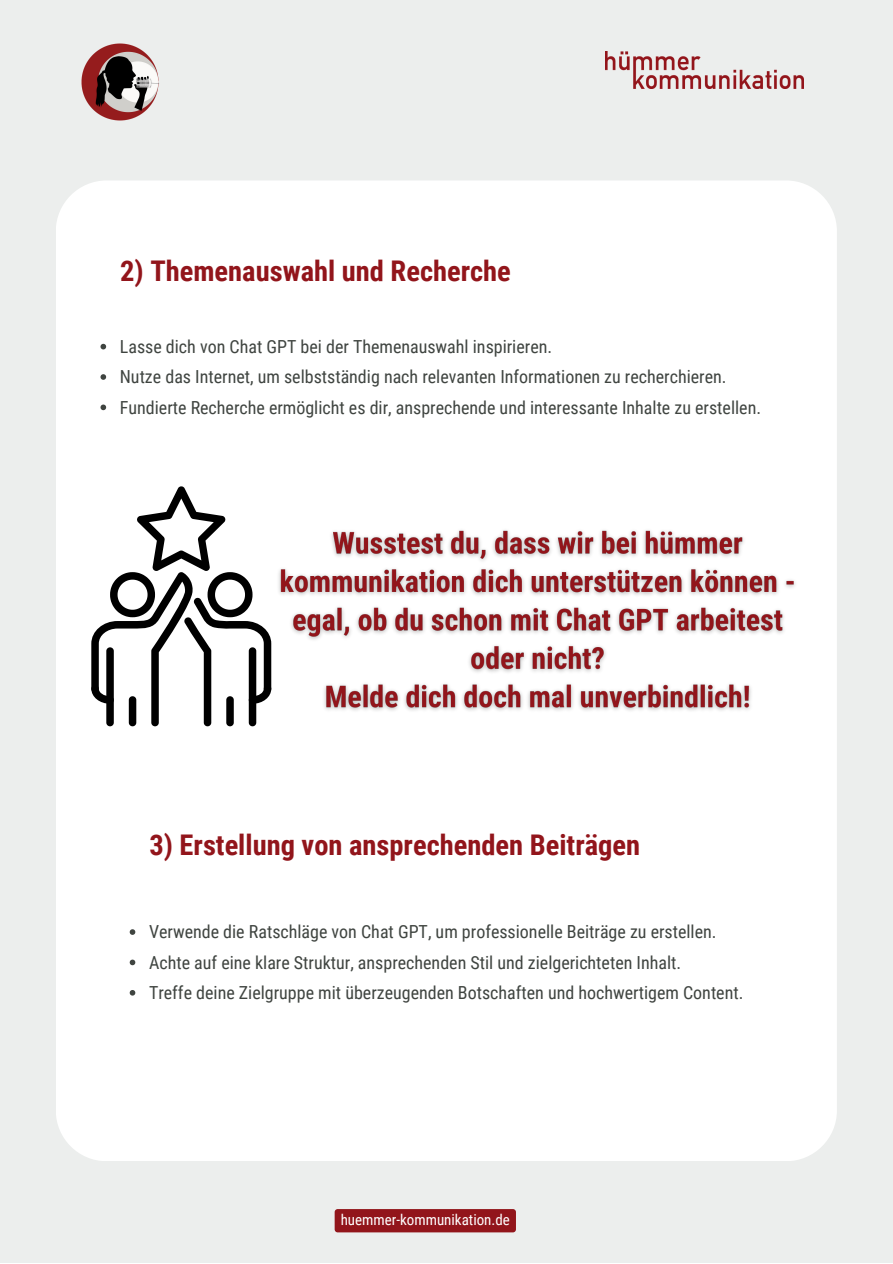
<style>
.page{position:relative;width:893px;height:1264px;background:#fff}
.page>*{position:absolute;margin:0;border:0;box-sizing:border-box;transform-origin:0 0}
.t1{font:700 28.5px "Roboto Condensed";color:#92151b}
.t2{font:18px "Roboto Condensed";color:#3f4440}
.t3{font:15px "Roboto Condensed";color:#fff}
</style>
<div class="page">
<div style="left:0;top:0;width:892px;height:1262px;background:#eceeed"></div>
<div style="left:56px;top:180px;width:780px;height:980px;background:#fff;border-radius:51px"></div>
<img style="left:81px;top:43px;width:78px;height:78px">
<img style="left:605px;top:52px;width:198px;height:37px">
<svg style="left:91px;top:486px;width:180px;height:240px"></svg>
<svg style="left:100px;top:344px;width:6px;height:5px"></svg>
<svg style="left:100px;top:374px;width:6px;height:6px"></svg>
<svg style="left:100px;top:404px;width:6px;height:6px"></svg>
<img style="left:271px;top:530px;width:524px;height:181px">
<div style="left:334px;top:1208px;width:182px;height:24px;background:#92151b;border-radius:3px"></div>
<svg style="left:130px;top:929px;width:5px;height:5px"></svg>
<svg style="left:130px;top:959px;width:5px;height:6px"></svg>
<svg style="left:130px;top:990px;width:5px;height:5px"></svg>
<p class="t1" style="left:120px;top:254px;width:392px">2) Themenauswahl und Recherche</p>
<p class="t2" style="left:120px;top:336px;width:434px">Lasse dich von Chat GPT bei der Themenauswahl inspirieren.</p>
<p class="t2" style="left:120px;top:366px;width:608px">Nutze das Internet, um selbstständig nach relevanten Informationen zu recherchieren.</p>
<p class="t2" style="left:120px;top:397px;width:642px">Fundierte Recherche ermöglicht es dir, ansprechende und interessante Inhalte zu erstellen.</p>
<p class="t1" style="left:149px;top:829px;width:492px">3) Erstellung von ansprechenden Beiträgen</p>
<p class="t2" style="left:149px;top:921px;width:569px">Verwende die Ratschläge von Chat GPT, um professionelle Beiträge zu erstellen.</p>
<p class="t2" style="left:149px;top:951px;width:533px">Achte auf eine klare Struktur, ansprechenden Stil und zielgerichteten Inhalt.</p>
<p class="t2" style="left:149px;top:982px;width:596px">Treffe deine Zielgruppe mit überzeugenden Botschaften und hochwertigem Content.</p>
<p class="t3" style="left:340px;top:1211px;width:171px">huemmer-kommunikation.de</p>
</div>
